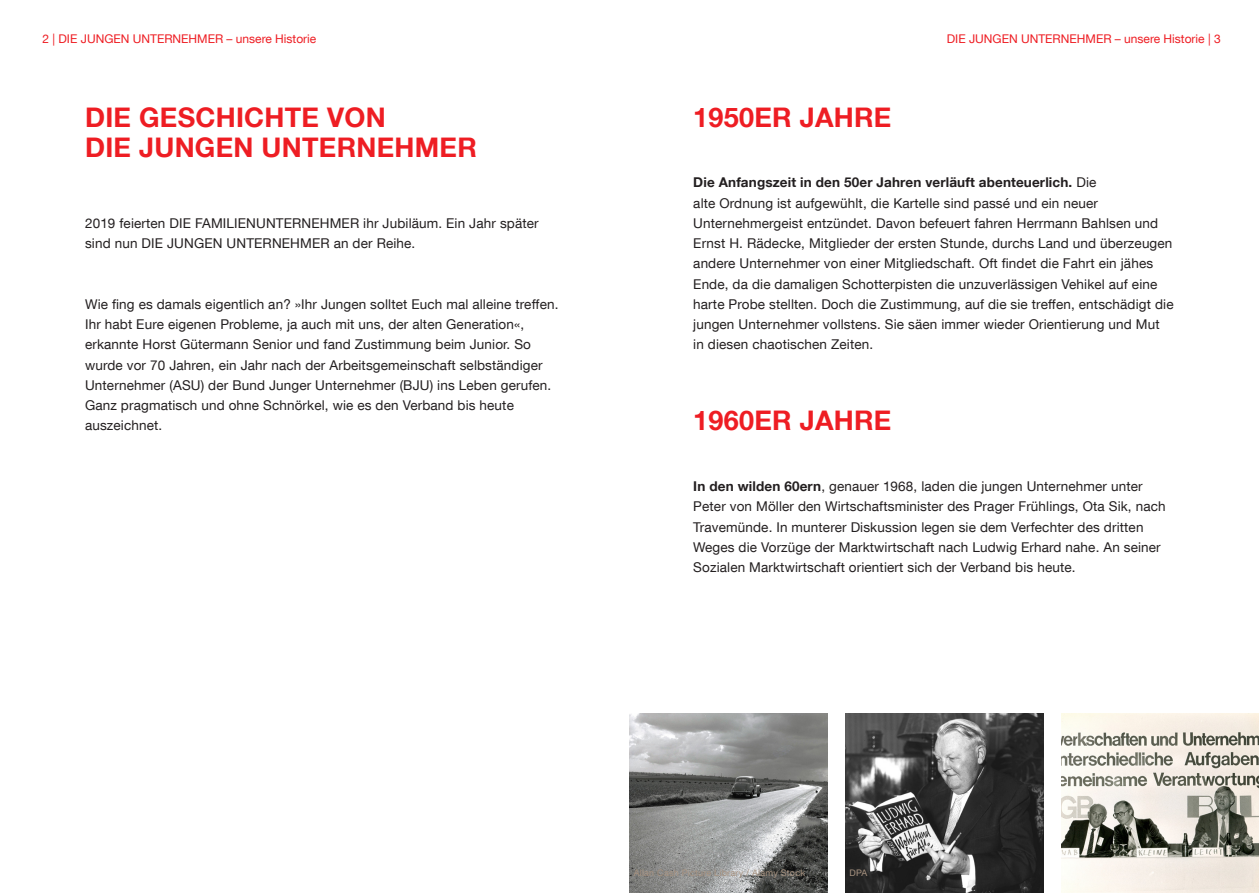
<style>
.page{position:relative;width:1259px;height:893px;background:#fff}
.page>*{position:absolute;margin:0;border:0;box-sizing:border-box;transform-origin:0 0}
.t1{font:700 27px/30.8px "Helvetica Neue LT Com";letter-spacing:.01em;color:#ee1d23}
.t2{font:13.5px/20.2px "Helvetica Neue LT Com";letter-spacing:.01em;color:#231f20}
.t3{font:12px "Helvetica Neue LT Com";color:#ee1d23}
.t4{font:9px "Helvetica Neue LT Com";letter-spacing:.025em;color:#a79280}
.s1{font-weight:700}
</style>
<div class="page">
<img style="left:629px;top:714px;width:198px;height:179px">
<img style="left:845px;top:714px;width:198px;height:179px">
<img style="left:1061px;top:714px;width:198px;height:179px">
<p class="t3" style="left:43px;top:31px;width:275px">2 | DIE JUNGEN UNTERNEHMER – unsere Historie</p>
<p class="t3" style="left:947px;top:31px;width:275px">DIE JUNGEN UNTERNEHMER – unsere Historie | 3</p>
<h1 class="t1" style="left:85px;top:101px;width:393px">DIE GESCHICHTE VON<br>DIE JUNGEN UNTERNEHMER</h1>
<p class="t2" style="left:85px;top:213px;width:455px">2019 feierten DIE FAMILIENUNTERNEHMER ihr Jubiläum. Ein Jahr später sind nun DIE JUNGEN UNTERNEHMER an der Reihe.</p>
<p class="t2" style="left:85px;top:294px;width:475px">Wie fing es damals eigentlich an? »Ihr Jungen solltet Euch mal alleine treffen.<br>Ihr habt Eure eigenen Probleme, ja auch mit uns, der alten Generation«, erkannte Horst Gütermann Senior und fand Zustimmung beim Junior. So wurde vor 70 Jahren, ein Jahr nach der Arbeitsgemeinschaft selbständiger Unternehmer (ASU) der Bund Junger Unternehmer (BJU) ins Leben gerufen.<br>Ganz pragmatisch und ohne Schnörkel, wie es den Verband bis heute auszeichnet.</p>
<h1 class="t1" style="left:693px;top:101px;width:200px">1950ER JAHRE</h1>
<p class="t2" style="left:693px;top:172px;width:482px"><span class="s1">Die Anfangszeit in den 50er Jahren verläuft abenteuerlich.</span> Die<br>alte Ordnung ist aufgewühlt, die Kartelle sind passé und ein neuer Unternehmergeist entzündet. Davon befeuert fahren Herrmann Bahlsen und Ernst H. Rädecke, Mitglieder der ersten Stunde, durchs Land und überzeugen andere Unternehmer von einer Mitgliedschaft. Oft findet die Fahrt ein jähes Ende, da die damaligen Schotterpisten die unzuverlässigen Vehikel auf eine harte Probe stellten. Doch die Zustimmung, auf die sie treffen, entschädigt die jungen Unternehmer vollstens. Sie säen immer wieder Orientierung und Mut in diesen chaotischen Zeiten.</p>
<h1 class="t1" style="left:693px;top:405px;width:200px">1960ER JAHRE</h1>
<p class="t2" style="left:693px;top:476px;width:474px"><span class="s1">In den wilden 60ern</span>, genauer 1968, laden die jungen Unternehmer unter Peter von Möller den Wirtschaftsminister des Prager Frühlings, Ota Sik, nach Travemünde. In munterer Diskussion legen sie dem Verfechter des dritten Weges die Vorzüge der Marktwirtschaft nach Ludwig Erhard nahe. An seiner Sozialen Marktwirtschaft orientiert sich der Verband bis heute.</p>
<p class="t4" style="left:634px;top:867px;width:173px">Allan Cash Picture Library / Alamy Stock</p>
<p class="t4" style="left:849px;top:867px;width:19px">DPA</p>
</div>
